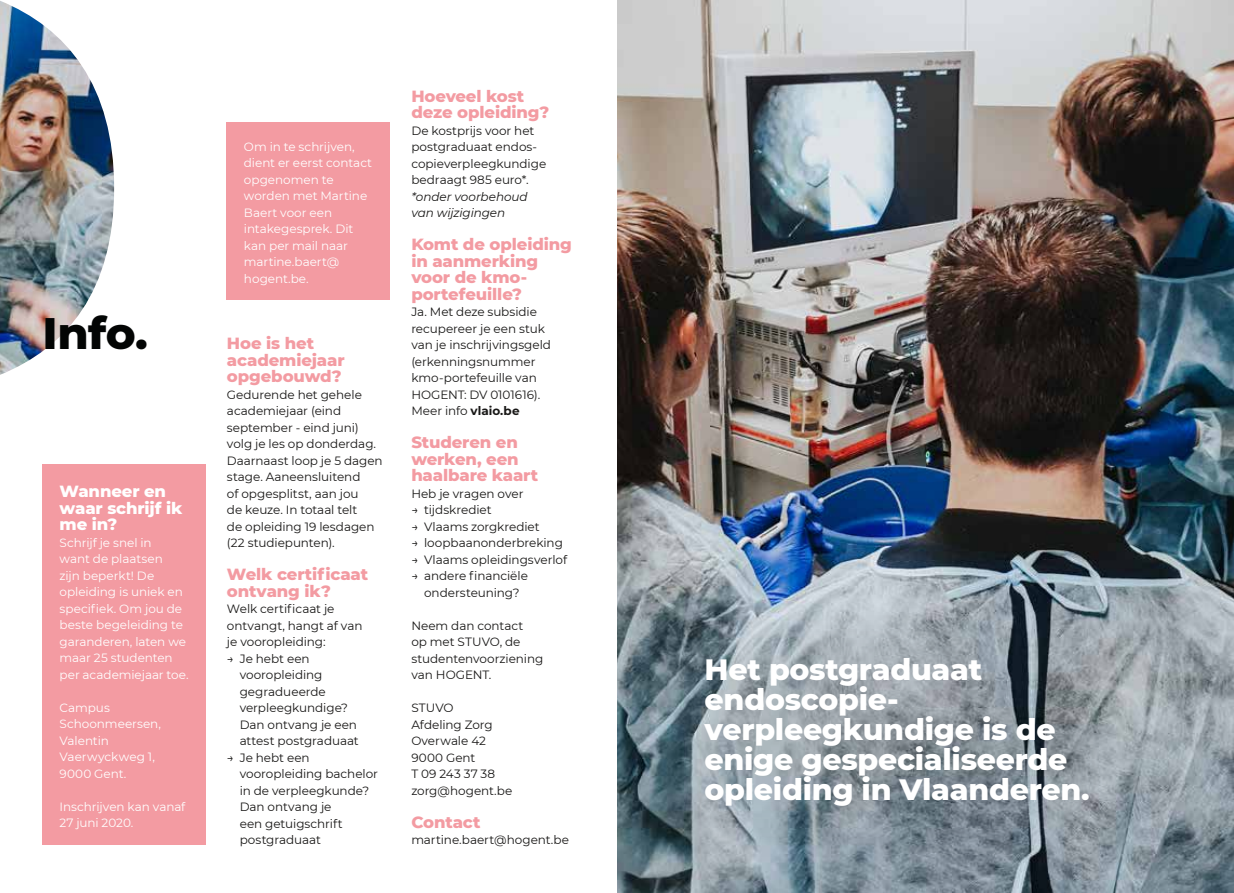
<style>
.page{position:relative;width:1234px;height:893px;background:#fff}
.page>*{position:absolute;margin:0;border:0;box-sizing:border-box;transform-origin:0 0}
.t1{font:800 45px "Montserrat";color:#030504}
.t2{font:800 30px/30px "Montserrat";letter-spacing:-.01em;color:#fff}
.t3{font:800 16.5px/16.5px "Montserrat";letter-spacing:-.005em;color:#f39ba2}
.t4{font:800 16.5px/16.5px "Montserrat";letter-spacing:-.005em;color:#fff}
.t5{font:12px/16.5px "Montserrat";letter-spacing:-.005em;color:#181716}
.t6{font:12px/16.5px "Montserrat";letter-spacing:-.005em;color:#fff}
.t7{font:italic 12px/16.5px "Montserrat";letter-spacing:-.005em;color:#181716}
.s1{font-weight:700}
</style>
<div class="page">
<img style="left:617px;top:0;width:616px;height:893px">
<div style="left:637px;top:592px;width:511px;height:279px;background:#181716;opacity:.3"></div>
<div style="left:43px;top:464px;width:163px;height:380px;background:#f39ba2"></div>
<div style="left:227px;top:122px;width:163px;height:178px;background:#f39ba2"></div>
<img style="left:0;top:1px;width:114px;height:374px">
<h1 class="t1" style="left:43px;top:300px;width:107px">Info.</h1>
<h3 class="t4" style="left:60px;top:482px;width:124px">Wanneer en waar schrijf ik me in?</h3>
<p class="t6" style="left:60px;top:534px;width:130px">Schrijf je snel in<br>want de plaatsen<br>zijn beperkt! De opleiding is uniek en specifiek. Om jou de beste begeleiding te garanderen, laten we maar 25 studenten per academiejaar toe.</p>
<p class="t6" style="left:60px;top:699px;width:103px">Campus<br>Schoonmeersen,<br>Valentin<br>Vaerwyckweg 1,<br>9000 Gent.</p>
<p class="t6" style="left:60px;top:798px;width:127px">Inschrijven kan vanaf<br>27 juni 2020.</p>
<p class="t6" style="left:244px;top:138px;width:130px">Om in te schrijven, dient er eerst contact opgenomen te worden met Martine<br>Baert voor een intakegesprek. Dit kan per mail naar martine.baert@ hogent.be.</p>
<h3 class="t3" style="left:227px;top:334px;width:119px">Hoe is het academiejaar opgebouwd?</h3>
<p class="t5" style="left:227px;top:386px;width:157px">Gedurende het gehele academiejaar (eind september - eind juni) volg je les op donderdag.<br>Daarnaast loop je 5 dagen stage. Aaneensluitend<br>of opgesplitst, aan jou<br>de keuze. In totaal telt<br>de opleiding 19 lesdagen (22 studiepunten).</p>
<h3 class="t3" style="left:227px;top:565px;width:143px">Welk certificaat ontvang ik?</h3>
<p class="t5" style="left:227px;top:600px;width:137px">Welk certificaat je ontvangt, hangt af van je vooropleiding:</p>
<p class="t5" style="left:240px;top:650px;width:121px;text-indent:-13px">→ Je hebt een vooropleiding gegradueerde verpleegkundige?<br>Dan ontvang je een attest postgraduaat</p>
<p class="t5" style="left:240px;top:749px;width:140px;text-indent:-13px">→ Je hebt een vooropleiding bachelor in de verpleegkunde?<br>Dan ontvang je<br>een getuigschrift postgraduaat</p>
<h3 class="t3" style="left:411px;top:87px;width:139px">Hoeveel kost deze opleiding?</h3>
<p class="t5" style="left:411px;top:122px;width:136px">De kostprijs voor het postgraduaat endos&shy;copieverpleegkundige bedraagt 985 euro*.</p>
<p class="t7" style="left:411px;top:188px;width:118px">*onder voorbehoud van wijzigingen</p>
<h3 class="t3" style="left:411px;top:235px;width:162px">Komt de opleiding in aanmerking voor de kmo&shy;portefeuille?</h3>
<p class="t5" style="left:411px;top:303px;width:141px">Ja. Met deze subsidie recupereer je een stuk van je inschrijvingsgeld (erkenningsnummer kmo-portefeuille van<br>HOGENT: DV 0101616).<br>Meer info <span class="s1">vlaio.be</span></p>
<h3 class="t3" style="left:411px;top:433px;width:128px">Studeren en werken, een haalbare kaart</h3>
<p class="t5" style="left:411px;top:485px;width:114px">Heb je vragen over</p>
<p class="t5" style="left:411px;top:501px;width:82px">→ tijdskrediet</p>
<p class="t5" style="left:411px;top:518px;width:130px">→ Vlaams zorgkrediet</p>
<p class="t5" style="left:411px;top:534px;width:153px">→ loopbaanonderbreking</p>
<p class="t5" style="left:411px;top:551px;width:157px">→ Vlaams opleidingsverlof</p>
<p class="t5" style="left:411px;top:567px;width:118px;text-align:center">→ andere financiële ondersteuning?</p>
<p class="t5" style="left:411px;top:617px;width:133px">Neem dan contact<br>op met STUVO, de studentenvoorziening van HOGENT.</p>
<p class="t5" style="left:411px;top:699px;width:102px">STUVO<br>Afdeling Zorg<br>Overwale 42<br>9000 Gent<br>T 09 243 37 38 zorg@hogent.be</p>
<h3 class="t3" style="left:411px;top:813px;width:71px">Contact</h3>
<p class="t5" style="left:411px;top:831px;width:159px">martine.baert@hogent.be</p>
<h2 class="t2" style="left:704px;top:652px;width:386px">Het postgraduaat endoscopie&shy;verpleegkundige is de enige gespecialiseerde opleiding in Vlaanderen.</h2>
</div>
